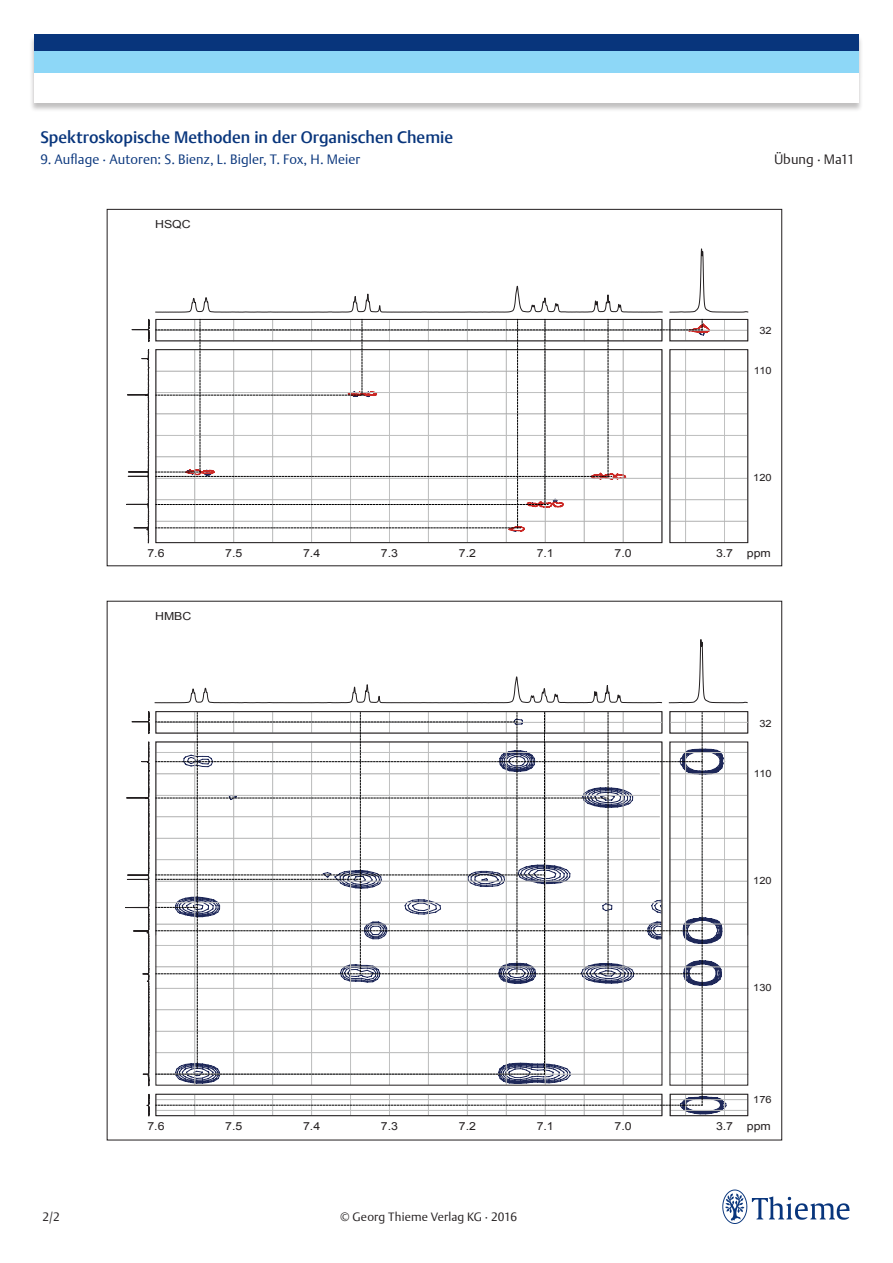
<style>
.page{position:relative;width:893px;height:1263px;background:#fff}
.page>*{position:absolute;margin:0;border:0;box-sizing:border-box;transform-origin:0 0}
.Fließtext{font:500 16.5px "Thieme Argo 2008";color:#08357c}
.Fließtext-2{font:300 13.5px "Thieme Argo 2008";letter-spacing:.005em;color:#08357c}
.Fließtext-3{font:300 13.5px "Thieme Argo 2008";letter-spacing:.005em;color:#231f20}
.Fließtext-4{font:300 12px "Thieme Argo 2008";letter-spacing:.01em;color:#231f20}
.t1{font:11.1px "Arial";color:#231f20;scale:1.11 1}
.t2{font:9.9px "Arial";color:#231f20;scale:1.11 1}
</style>
<div class="page">
<div style="left:29px;top:35px;width:835px;height:77px;background:#231f20;opacity:.28"></div>
<div style="left:34px;top:34px;width:825px;height:68px;background:#fff"></div>
<div style="left:34px;top:50px;width:825px;height:22px;background:#8dd7f7"></div>
<div style="left:34px;top:34px;width:825px;height:16px;background:#08357c"></div>
<img style="left:722px;top:1189px;width:128px;height:35px">
<hr style="left:670px;top:1099px;width:78px;height:1px;background:#c0c1c1">
<hr style="left:670px;top:1110px;width:78px;height:1px;background:#c0c1c1">
<div style="left:670px;top:1094px;width:78px;height:22px;border:1px solid #231f20"></div>
<hr style="left:670px;top:774px;width:78px;height:1px;background:#c0c1c1">
<hr style="left:670px;top:816px;width:78px;height:1px;background:#c0c1c1">
<hr style="left:670px;top:752px;width:78px;height:1px;background:#c0c1c1">
<hr style="left:670px;top:795px;width:78px;height:1px;background:#c0c1c1">
<hr style="left:670px;top:859px;width:78px;height:1px;background:#c0c1c1">
<hr style="left:670px;top:838px;width:78px;height:1px;background:#c0c1c1">
<hr style="left:670px;top:902px;width:78px;height:1px;background:#c0c1c1">
<hr style="left:670px;top:881px;width:78px;height:1px;background:#c0c1c1">
<hr style="left:670px;top:945px;width:78px;height:1px;background:#c0c1c1">
<hr style="left:670px;top:924px;width:78px;height:1px;background:#c0c1c1">
<hr style="left:670px;top:988px;width:78px;height:1px;background:#c0c1c1">
<hr style="left:670px;top:967px;width:78px;height:1px;background:#c0c1c1">
<hr style="left:670px;top:1031px;width:78px;height:1px;background:#c0c1c1">
<hr style="left:670px;top:1009px;width:78px;height:1px;background:#c0c1c1">
<hr style="left:670px;top:1074px;width:78px;height:1px;background:#c0c1c1">
<hr style="left:670px;top:1052px;width:78px;height:1px;background:#c0c1c1">
<div style="left:670px;top:742px;width:78px;height:343px;border:1px solid #231f20"></div>
<hr style="left:670px;top:733px;width:78px;height:1px;background:#c0c1c1">
<div style="left:670px;top:711px;width:78px;height:22px;border:1px solid #231f20"></div>
<hr style="left:670px;top:722px;width:78px;height:1px;background:#c0c1c1">
<svg style="left:724px;top:321px;width:1px;height:18px"></svg>
<hr style="left:670px;top:330px;width:78px;height:1px;background:#c0c1c1">
<hr style="left:670px;top:341px;width:78px;height:1px;background:#c0c1c1">
<div style="left:670px;top:319px;width:78px;height:22px;border:1px solid #231f20"></div>
<hr style="left:724px;top:350px;width:1px;height:193px;background:#c0c1c1">
<hr style="left:670px;top:371px;width:78px;height:1px;background:#c0c1c1">
<hr style="left:670px;top:414px;width:78px;height:1px;background:#c0c1c1">
<hr style="left:670px;top:392px;width:78px;height:1px;background:#c0c1c1">
<hr style="left:670px;top:457px;width:78px;height:1px;background:#c0c1c1">
<hr style="left:670px;top:435px;width:78px;height:1px;background:#c0c1c1">
<hr style="left:670px;top:499px;width:78px;height:1px;background:#c0c1c1">
<hr style="left:670px;top:478px;width:78px;height:1px;background:#c0c1c1">
<hr style="left:670px;top:521px;width:78px;height:1px;background:#c0c1c1">
<div style="left:670px;top:349px;width:78px;height:194px;border:1px solid #231f20"></div>
<svg style="left:669px;top:248px;width:79px;height:65px"></svg>
<svg style="left:155px;top:285px;width:508px;height:28px"></svg>
<svg style="left:669px;top:639px;width:79px;height:64px"></svg>
<svg style="left:154px;top:676px;width:508px;height:27px"></svg>
<svg style="left:126px;top:319px;width:583px;height:225px"></svg>
<svg style="left:125px;top:711px;width:601px;height:406px"></svg>
<p class="Fließtext" style="left:40px;top:126px;width:414px">Spektroskopische Methoden in der Organischen Chemie</p>
<p class="Fließtext-2" style="left:40px;top:150px;width:321px">9. Auflage · Autoren: S. Bienz, L. Bigler, T. Fox, H. Meier</p>
<p class="Fließtext-3" style="left:774px;top:150px;width:82px">Übung · Ma11</p>
<p class="t1" style="left:155px;top:217px;width:34px">HSQC</p>
<p class="t2" style="left:759px;top:324px;width:13px">32</p>
<p class="t2" style="left:754px;top:364px;width:17px">110</p>
<p class="t2" style="left:753px;top:471px;width:18px">120</p>
<p class="t1" style="left:147px;top:546px;width:17px">7.6</p>
<p class="t1" style="left:225px;top:546px;width:17px">7.5</p>
<p class="t1" style="left:303px;top:546px;width:17px">7.4</p>
<p class="t1" style="left:381px;top:546px;width:17px">7.3</p>
<p class="t1" style="left:459px;top:546px;width:17px">7.2</p>
<p class="t1" style="left:537px;top:546px;width:17px">7.1</p>
<p class="t1" style="left:614px;top:546px;width:17px">7.0</p>
<p class="t1" style="left:716px;top:546px;width:51px">3.7 ppm</p>
<p class="t1" style="left:155px;top:609px;width:34px">HMBC</p>
<p class="t2" style="left:759px;top:716px;width:13px">32</p>
<p class="t2" style="left:754px;top:767px;width:17px">110</p>
<p class="t2" style="left:753px;top:874px;width:18px">120</p>
<p class="t2" style="left:753px;top:981px;width:18px">130</p>
<p class="t2" style="left:753px;top:1093px;width:18px">176</p>
<p class="t1" style="left:147px;top:1119px;width:17px">7.6</p>
<p class="t1" style="left:225px;top:1119px;width:17px">7.5</p>
<p class="t1" style="left:303px;top:1119px;width:17px">7.4</p>
<p class="t1" style="left:381px;top:1119px;width:17px">7.3</p>
<p class="t1" style="left:459px;top:1119px;width:17px">7.2</p>
<p class="t1" style="left:537px;top:1119px;width:17px">7.1</p>
<p class="t1" style="left:614px;top:1119px;width:17px">7.0</p>
<p class="t1" style="left:716px;top:1119px;width:51px">3.7 ppm</p>
<p class="Fließtext-4" style="left:43px;top:1209px;width:19px">2/2</p>
<p class="Fließtext-4" style="left:340px;top:1209px;width:178px">© Georg Thieme Verlag KG · 2016</p>
</div>
